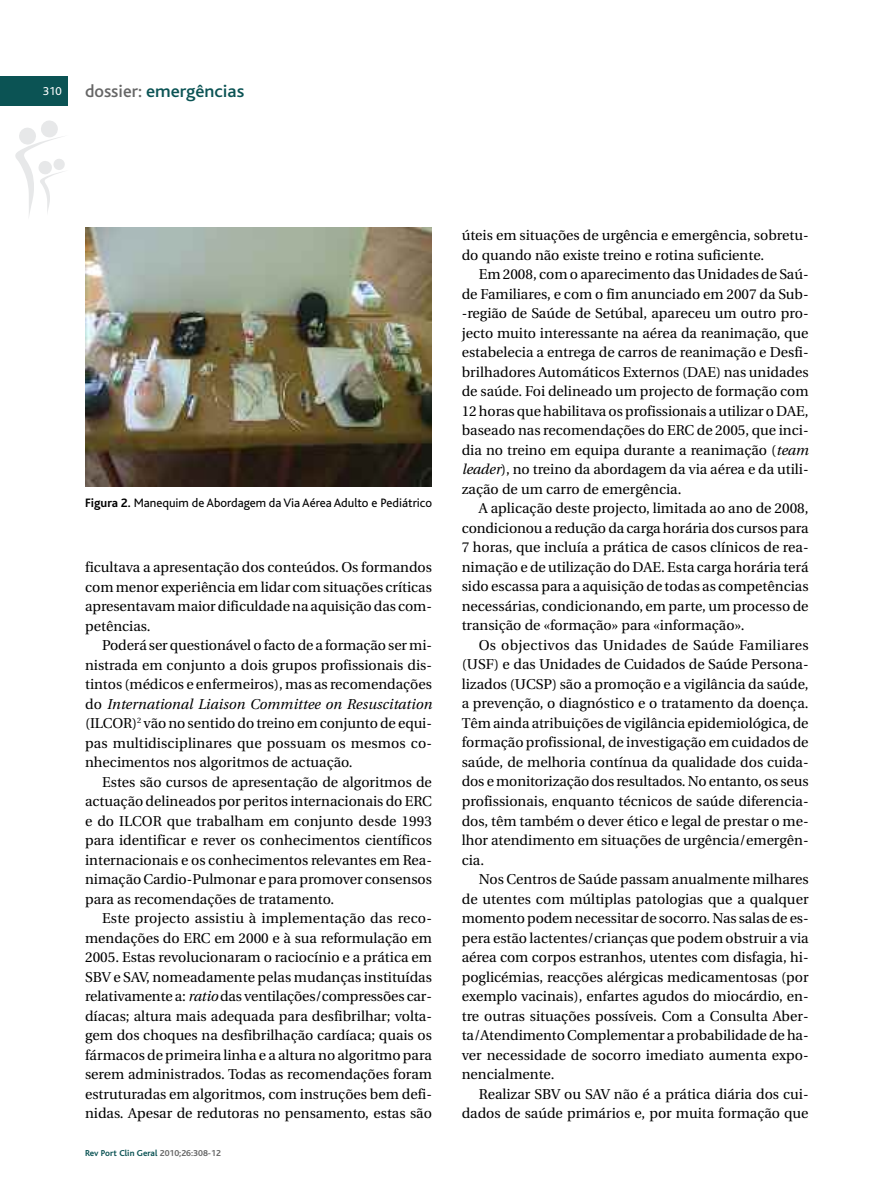
<style>
.page{position:relative;width:881px;height:1191px;background:#fff}
.page>*{position:absolute;margin:0;border:0;box-sizing:border-box;transform-origin:0 0}
.t1{font:500 18px "Bliss";color:#0b5354;scale:1.05 1}
.t2{font:14.25px/19.5px "Utopia";color:#000;text-align:justify}
.t3{font:12.75px "Bliss";color:#000}
.t4{font:12px "Bliss";color:#fff}
.t5{font:700 9px "Bliss";color:#0b5354}
.s1{color:#666}
.s2{font-weight:700}
.s3{font-style:italic}
</style>
<div class="page">
<svg style="left:15px;top:120px;width:50px;height:95px"></svg>
<div style="left:0;top:77px;width:68px;height:29px;background:#0b5354"></div>
<img style="left:85px;top:227px;width:347px;height:259px">
<p class="t4" style="left:43px;top:87px;width:20px">310</p>
<p class="t1" style="left:85px;top:85px;width:153px"><span class="s1">dossier:</span> emergências</p>
<p class="t3" style="left:85px;top:499px;width:348px"><span class="s2">Figura 2.</span> Manequim de Abordagem daVia Aérea Adulto e Pediátrico</p>
<p class="t2" style="left:85px;top:558px;width:348px">ficultava a apresentação dos conteúdos. Os formandos com menor experiência em lidar com situações críticas apresentavam maior dificuldade na aquisição das com&shy;petências.</p>
<p class="t2" style="left:85px;top:636px;width:348px;text-indent:17px">Poderá ser questionável o facto de a formação ser mi&shy;nistrada em conjunto a dois grupos profissionais dis&shy;tintos (médicos e enfermeiros), mas as recomendações do <span class="s3">International Liaison Committee on Resuscitation </span>(ILCOR)<sup>2</sup> vão no sentido do treino em conjunto de equi&shy;pas multidisciplinares que possuam os mesmos co&shy;nhecimentos nos algoritmos de actuação.</p>
<p class="t2" style="left:85px;top:773px;width:348px;text-indent:17px">Estes são cursos de apresentação de algoritmos de actuação delineados por peritos internacionais do ERC e do ILCOR que trabalham em conjunto desde 1993 para identificar e rever os conhecimentos científicos internacionais e os conhecimentos relevantes em Rea&shy;nimação Cardio-Pulmonar e para promover consensos para as recomendações de tratamento.</p>
<p class="t2" style="left:85px;top:909px;width:348px;text-indent:17px">Este projecto assistiu à implementação das reco&shy;mendações do ERC em 2000 e à sua reformulação em 2005. Estas revolucionaram o raciocínio e a prática em SBV e SAV, nomeadamente pelas mudanças instituídas relativamente a: <span class="s3">ratio</span> das ventilações/compressões car&shy;díacas; altura mais adequada para desfibrilhar; volta&shy;gem dos choques na desfibrilhação cardíaca; quais os fármacos de primeira linha e a altura no algoritmo para serem administrados. Todas as recomendações foram estruturadas em algoritmos, com instruções bem defi&shy;nidas. Apesar de redutoras no pensamento, estas são</p>
<p class="t5" style="left:85px;top:1149px;width:137px">Rev Port Clin Geral <span class="s1">2010;26:308-12</span></p>
<p class="t2" style="left:461px;top:227px;width:348px">úteis em situações de urgência e emergência, sobretu&shy;do quando não existe treino e rotina suficiente.</p>
<p class="t2" style="left:461px;top:266px;width:348px;text-indent:17px">Em 2008, com o aparecimento das Unidades de Saú&shy;de Familiares, e com o fim anunciado em 2007 da Sub--região de Saúde de Setúbal, apareceu um outro pro&shy;jecto muito interessante na aérea da reanimação, que estabelecia a entrega de carros de reanimação e Desfi&shy;brilhadores Automáticos Externos (DAE) nas unidades de saúde. Foi delineado um projecto de formação com 12 horas que habilitava os profissionais a utilizar o DAE, baseado nas recomendações do ERC de 2005, que inci&shy;dia no treino em equipa durante a reanimação (<span class="s3">team leader</span>), no treino da abordagem da via aérea e da utili&shy;zação de um carro de emergência.</p>
<p class="t2" style="left:461px;top:500px;width:348px;text-indent:17px">A aplicação deste projecto, limitada ao ano de 2008, condicionou a redução da carga horária dos cursos para 7 horas, que incluía a prática de casos clínicos de rea&shy;nimação e de utilização do DAE. Esta carga horária terá sido escassa para a aquisição de todas as competências necessárias, condicionando, em parte, um processo de transição de «formação» para «informação».</p>
<p class="t2" style="left:461px;top:636px;width:348px;text-indent:17px">Os objectivos das Unidades de Saúde Familiares (USF) e das Unidades de Cuidados de Saúde Persona&shy;lizados (UCSP) são a promoção e a vigilância da saúde, a prevenção, o diagnóstico e o tratamento da doença.<br>Têm ainda atribuições de vigilância epidemiológica, de formação profissional, de investigação em cuidados de saúde, de melhoria contínua da qualidade dos cuida&shy;dos e monitorização dos resultados. No entanto, os seus profissionais, enquanto técnicos de saúde diferencia&shy;dos, têm também o dever ético e legal de prestar o me&shy;lhor atendimento em situações de urgência/emergên&shy;cia.</p>
<p class="t2" style="left:461px;top:870px;width:348px;text-indent:17px">Nos Centros de Saúde passam anualmente milhares de utentes com múltiplas patologias que a qualquer momento podem necessitar de socorro. Nas salas de es&shy;pera estão lactentes/crianças que podem obstruir a via aérea com corpos estranhos, utentes com disfagia, hi&shy;poglicémias, reacções alérgicas medicamentosas (por exemplo vacinais), enfartes agudos do miocárdio, en&shy;tre outras situações possíveis. Com a Consulta Aber&shy;ta/Atendimento Complementar a probabilidade de ha&shy;ver necessidade de socorro imediato aumenta expo&shy;nencialmente.</p>
<p class="t2" style="left:461px;top:1085px;width:348px;text-align:right">Realizar SBV ou SAV não é a prática diária dos cui&shy;dados de saúde primários e, por muita formação que</p>
</div>
